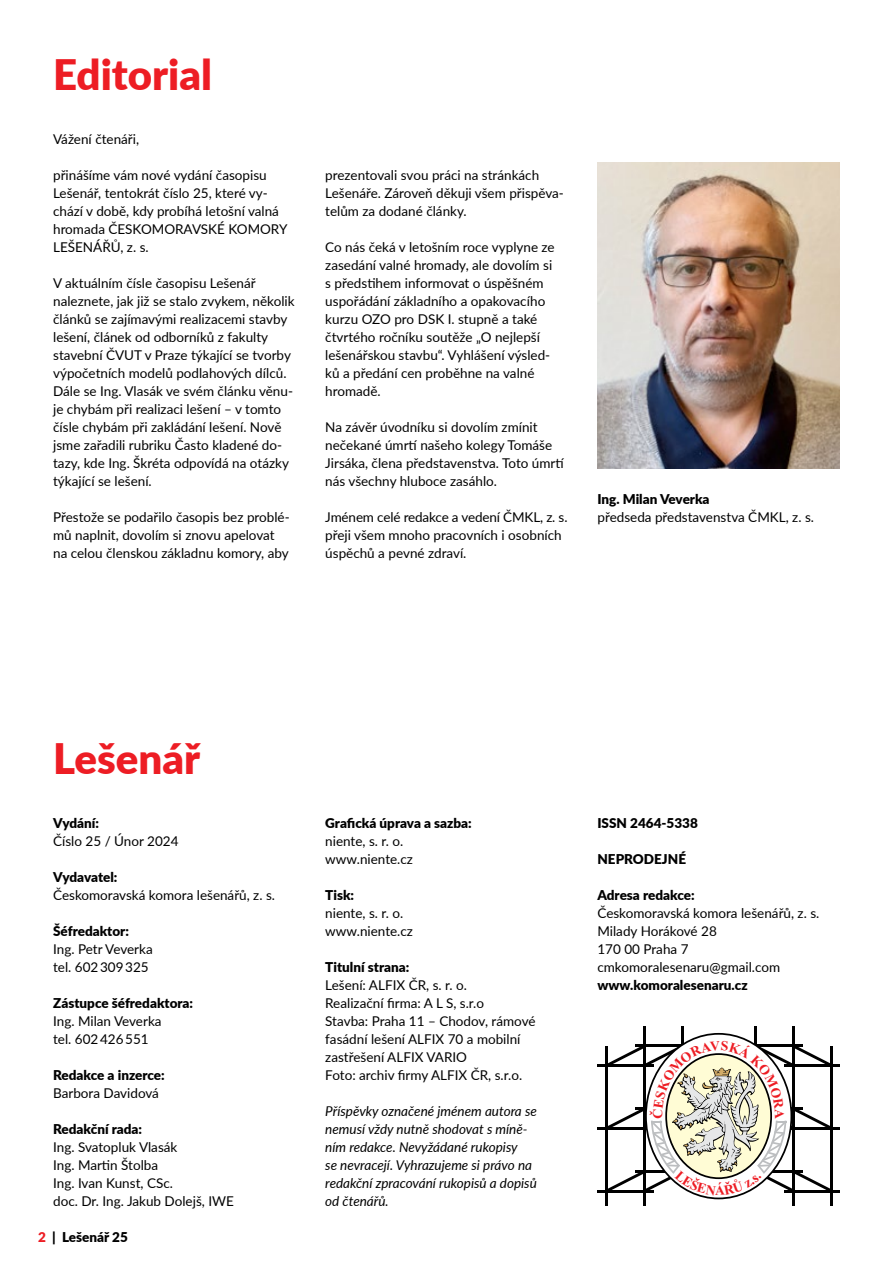
<style>
.page{position:relative;width:893px;height:1263px;background:#fff}
.page>*{position:absolute;margin:0;border:0;box-sizing:border-box;transform-origin:0 0}
.t1{font:900 42px "Lato";color:#ed1d24}
.t2{font:13.5px/18px "Lato";color:#000}
.t3{font:900 13.5px "Lato";color:#000}
.t4{font:italic 13.5px/18px "Lato";color:#000}
.s1{color:#ed1d24}
</style>
<div class="page">
<img style="left:597px;top:162px;width:243px;height:306px">
<hr style="left:830px;top:1046px;width:3px;height:160px;background:#000">
<hr style="left:784px;top:1190px;width:56px;height:2px;background:#000">
<hr style="left:754px;top:1026px;width:3px;height:160px;background:#000">
<hr style="left:792px;top:1026px;width:3px;height:180px;background:#000">
<hr style="left:784px;top:1064px;width:56px;height:3px;background:#000">
<hr style="left:784px;top:1127px;width:56px;height:3px;background:#000">
<hr style="left:605px;top:1046px;width:3px;height:160px;background:#000">
<hr style="left:598px;top:1190px;width:56px;height:2px;background:#000">
<hr style="left:681px;top:1026px;width:3px;height:160px;background:#000">
<hr style="left:643px;top:1026px;width:3px;height:180px;background:#000">
<hr style="left:598px;top:1064px;width:56px;height:3px;background:#000">
<hr style="left:598px;top:1127px;width:56px;height:3px;background:#000">
<svg style="left:608px;top:1035px;width:222px;height:162px"></svg>
<h1 class="t1" style="left:53px;top:43px;width:160px">Editorial</h1>
<p class="t2" style="left:53px;top:130px;width:88px">Vážení čtenáři,</p>
<p class="t2" style="left:53px;top:166px;width:236px">přinášíme vám nové vydání časopisu<br>Lešenář, tentokrát číslo 25, které vy&shy;chází v době, kdy probíhá letošní valná hromada ČESKOMORAVSKÉ KOMORY<br>LEŠENÁŘŮ, z. s.</p>
<p class="t2" style="left:53px;top:274px;width:243px">V aktuálním čísle časopisu Lešenář naleznete, jak již se stalo zvykem, několik článků se zajímavými realizacemi stavby lešení, článek od odborníků z fakulty stavební ČVUT v Praze týkající se tvorby výpočetních modelů podlahových dílců.<br>Dále se Ing. Vlasák ve svém článku věnu&shy;je chybám při realizaci lešení – v tomto čísle chybám při zakládání lešení. Nově jsme zařadili rubriku Často kladené do&shy;tazy, kde Ing. Škréta odpovídá na otázky týkající se lešení.</p>
<p class="t2" style="left:53px;top:507px;width:238px">Přestože se podařilo časopis bez problé&shy;mů naplnit, dovolím si znovu apelovat na celou členskou základnu komory, aby</p>
<p class="t2" style="left:325px;top:165px;width:240px">prezentovali svou práci na stránkách<br>Lešenáře. Zároveň děkuji všem přispěva&shy;telům za dodané články.</p>
<p class="t2" style="left:325px;top:237px;width:231px">Co nás čeká v letošním roce vyplyne ze zasedání valné hromady, ale dovolím si s předstihem informovat o úspěšném uspořádání základního a opakovacího kurzu OZO pro DSK I. stupně a také čtvrtého ročníku soutěže „O nejlepší lešenářskou stavbu“. Vyhlášení výsled&shy;ků a předání cen proběhne na valné hromadě.</p>
<p class="t2" style="left:325px;top:417px;width:240px">Na závěr úvodníku si dovolím zmínit nečekané úmrtí našeho kolegy Tomáše Jirsáka, člena představenstva. Toto úmrtí nás všechny hluboce zasáhlo.</p>
<p class="t2" style="left:325px;top:507px;width:244px">Jménem celé redakce a vedení ČMKL, z. s. přeji všem mnoho pracovních i osobních úspěchů a pevné zdraví.</p>
<p class="t3" style="left:597px;top:489px;width:114px">Ing. Milan Veverka</p>
<p class="t2" style="left:597px;top:508px;width:218px">předseda představenstva ČMKL, z. s.</p>
<h1 class="t1" style="left:53px;top:727px;width:148px">Lešenář</h1>
<p class="t3" style="left:53px;top:813px;width:47px">Vydání:</p>
<p class="t2" style="left:53px;top:832px;width:127px">Číslo 25 / Únor 2024</p>
<p class="t3" style="left:53px;top:867px;width:66px">Vydavatel:</p>
<p class="t2" style="left:53px;top:886px;width:223px">Českomoravská komora lešenářů, z. s.</p>
<p class="t3" style="left:53px;top:921px;width:77px">Šéfredaktor:</p>
<p class="t2" style="left:53px;top:940px;width:101px">Ing. Petr Veverka tel. 602 309 325</p>
<p class="t3" style="left:53px;top:993px;width:141px">Zástupce šéfredaktora:</p>
<p class="t2" style="left:53px;top:1012px;width:110px">Ing. Milan Veverka tel. 602 426 551</p>
<p class="t3" style="left:53px;top:1065px;width:113px">Redakce a inzerce:</p>
<p class="t2" style="left:53px;top:1084px;width:107px">Barbora Davidová</p>
<p class="t3" style="left:53px;top:1119px;width:91px">Redakční rada:</p>
<p class="t2" style="left:53px;top:1137px;width:182px">Ing. Svatopluk Vlasák<br>Ing. Martin Štolba<br>Ing. Ivan Kunst, CSc.<br>doc. Dr. Ing. Jakub Dolejš, IWE</p>
<p class="t3" style="left:38px;top:1227px;width:91px"><span class="s1">2</span> | Lešenář 25</p>
<p class="t3" style="left:325px;top:813px;width:148px">Grafická úprava a sazba:</p>
<p class="t2" style="left:325px;top:831px;width:89px">niente, s. r. o. www.niente.cz</p>
<p class="t3" style="left:325px;top:885px;width:30px">Tisk:</p>
<p class="t2" style="left:325px;top:903px;width:89px">niente, s. r. o. www.niente.cz</p>
<p class="t3" style="left:325px;top:957px;width:86px">Titulní strana:</p>
<p class="t2" style="left:325px;top:975px;width:212px">Lešení: ALFIX ČR, s. r. o.<br>Realizační firma: A L S, s.r.o<br>Stavba: Praha 11 – Chodov, rámové fasádní lešení ALFIX 70 a mobilní zastřešení ALFIX VARIO<br>Foto: archiv firmy ALFIX ČR, s.r.o.</p>
<p class="t4" style="left:325px;top:1101px;width:213px">Příspěvky označené jménem autora se nemusí vždy nutně shodovat s míně&shy;ním redakce. Nevyžádané rukopisy<br>se nevracejí. Vyhrazujeme si právo na redakční zpracování rukopisů a dopisů od čtenářů.</p>
<p class="t3" style="left:597px;top:813px;width:102px">ISSN 2464-5338</p>
<p class="t3" style="left:597px;top:849px;width:90px">NEPRODEJNÉ</p>
<p class="t3" style="left:597px;top:885px;width:99px">Adresa redakce:</p>
<p class="t2" style="left:597px;top:904px;width:223px">Českomoravská komora lešenářů, z. s.<br>Milady Horákové 28<br>170 00 Praha 7 cmkomoralesenaru@gmail.com</p>
<p class="t3" style="left:597px;top:975px;width:152px">www.komoralesenaru.cz</p>
</div>
